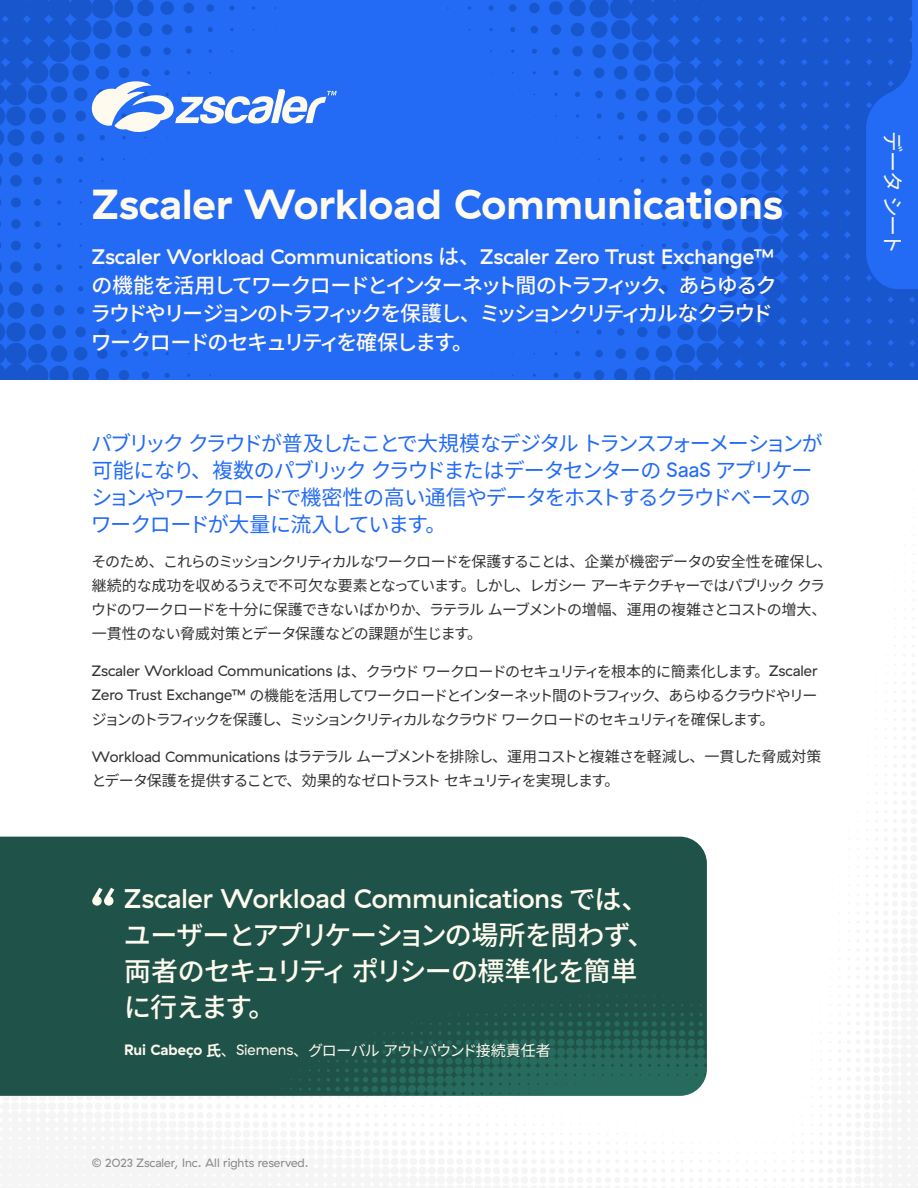
<style>
.page{position:relative;width:918px;height:1188px;background:#fff}
.page>*{position:absolute;margin:0;border:0;box-sizing:border-box;transform-origin:0 0}
.t1{font:500 57px "GT Haptik ZS";color:#fffaee}
.t2{font:700 42px "GT Haptik ZS";color:#fffaee}
.t3{font:500 27px/36px "Noto Sans JP";letter-spacing:-.04em;color:#fffaee}
.t4{font:500 27px "GT Haptik ZS";color:#fffaee}
.t5{font:21px/27px "Noto Sans JP";letter-spacing:-.08em;color:#236bf5}
.t6{font:500 21px/28.5px "Noto Sans JP";letter-spacing:-.105em;color:#fffaee}
.t7{font:500 21px "GT Haptik ZS";color:#fffaee}
.t8{font:21px "Noto Sans JP";letter-spacing:-.055em;color:#fffaee}
.t9{font:15px/24px "Noto Sans JP";letter-spacing:-.06em;color:#323232}
.t10{font:15px/24px "Noto Sans JP";letter-spacing:-.105em;color:#323232}
.t11{font:15px/24px "Noto Sans JP";letter-spacing:-.08em;color:#323232}
.t12{font:15px "GT Haptik ZS";color:#323232}
.t13{font:15px "Noto Sans JP";letter-spacing:-.065em;color:#fffaee}
.t14{font:12px "GT Haptik ZS";color:#898989}
.s1{font-family:"Noto Sans JP"}
.s2{font-family:"GT Haptik ZS"}
.s3{font-family:"GT Haptik ZS";font-weight:700}
.s4{font-weight:700}
</style>
<div class="page">
<svg style="left:0;top:0;width:918px;height:380px;background:#1f65ea"></svg>
<svg style="left:866px;top:0;width:52px;height:289px;background:#1f64e9"></svg>
<svg style="left:91px;top:77px;width:246px;height:59px;background:#6797f2"></svg>
<div style="left:0;top:837px;width:707px;height:259px;background:#1f5249"></div>
<svg style="left:254px;top:884px;width:453px;height:212px;background:#20564c"></svg>
<h2 class="t2" style="left:92px;top:179px;width:693px">Zscaler Workload Communications</h2>
<h3 class="t7" style="left:92px;top:244px;width:684px">Zscaler Workload Communications <span class="s1">は、</span>Zscaler Zero Trust Exchange™</h3>
<h3 class="t6" style="left:90px;top:271px;width:688px">の機能を活用してワークロードとインターネット間のトラフィック、あらゆるクラウドやリージョンのトラフィックを保護し、ミッションクリティカルなクラウドワークロードのセキュリティを確保します。</h3>
<h3 class="t5" style="left:91px;top:430px;width:734px">パブリッククラウドが普及したことで大規模なデジタルトランスフォーメーションが可能になり、複数のパブリッククラウドまたはデータセンターの <span class="s2">SaaS</span> アプリケーションやワークロードで機密性の高い通信やデータをホストするクラウドベースのワークロードが大量に流入しています。</h3>
<p class="t9" style="left:91px;top:550px;width:742px">そのため、これらのミッションクリティカルなワークロードを保護することは、企業が機密データの安全性を確保し、継続的な成功を収めるうえで不可欠な要素となっています。しかし、レガシーアーキテクチャーではパブリッククラウドのワークロードを十分に保護できないばかりか、ラテラルムーブメントの増幅、運用の複雑さとコストの増大、一貫性のない脅威対策とデータ保護などの課題が生じます。</p>
<p class="t12" style="left:92px;top:662px;width:727px">Zscaler Workload Communications <span class="s1">は、クラウドワークロードのセキュリティを根本的に簡素化します。</span>Zscaler</p>
<p class="t10" style="left:92px;top:684px;width:727px"><span class="s2">Zero Trust Exchange™</span> の機能を活用してワークロードとインターネット間のトラフィック、あらゆるクラウドやリージョンのトラフィックを保護し、ミッションクリティカルなクラウドワークロードのセキュリティを確保します。</p>
<p class="t11" style="left:91px;top:745px;width:732px"><span class="s2">Workload Communications</span> はラテラルムーブメントを排除し、運用コストと複雑さを軽減し、一貫した脅威対策とデータ保護を提供することで、効果的なゼロトラストセキュリティを実現します。</p>
<h1 class="t1" style="left:90px;top:875px;width:28px">“</h1>
<h3 class="t4" style="left:124px;top:883px;width:526px">Zscaler Workload Communications <span class="s1">では、</span></h3>
<h3 class="t3" style="left:124px;top:917px;width:532px">ユーザーとアプリケーションの場所を問わず、両者のセキュリティポリシーの標準化を簡単に行えます。</h3>
<p class="t13" style="left:124px;top:1042px;width:428px"><span class="s3">Rui Cabeço</span> <span class="s4">氏</span>、<span class="s2">Siemens</span>、グローバルアウトバウンド接続責任者</p>
<p class="t14" style="left:92px;top:1156px;width:218px">© 2023 Zscaler, Inc. All rights reserved.</p>
<h3 class="t8" style="left:904px;top:131px;width:125px;rotate:90deg">データシート</h3>
</div>
